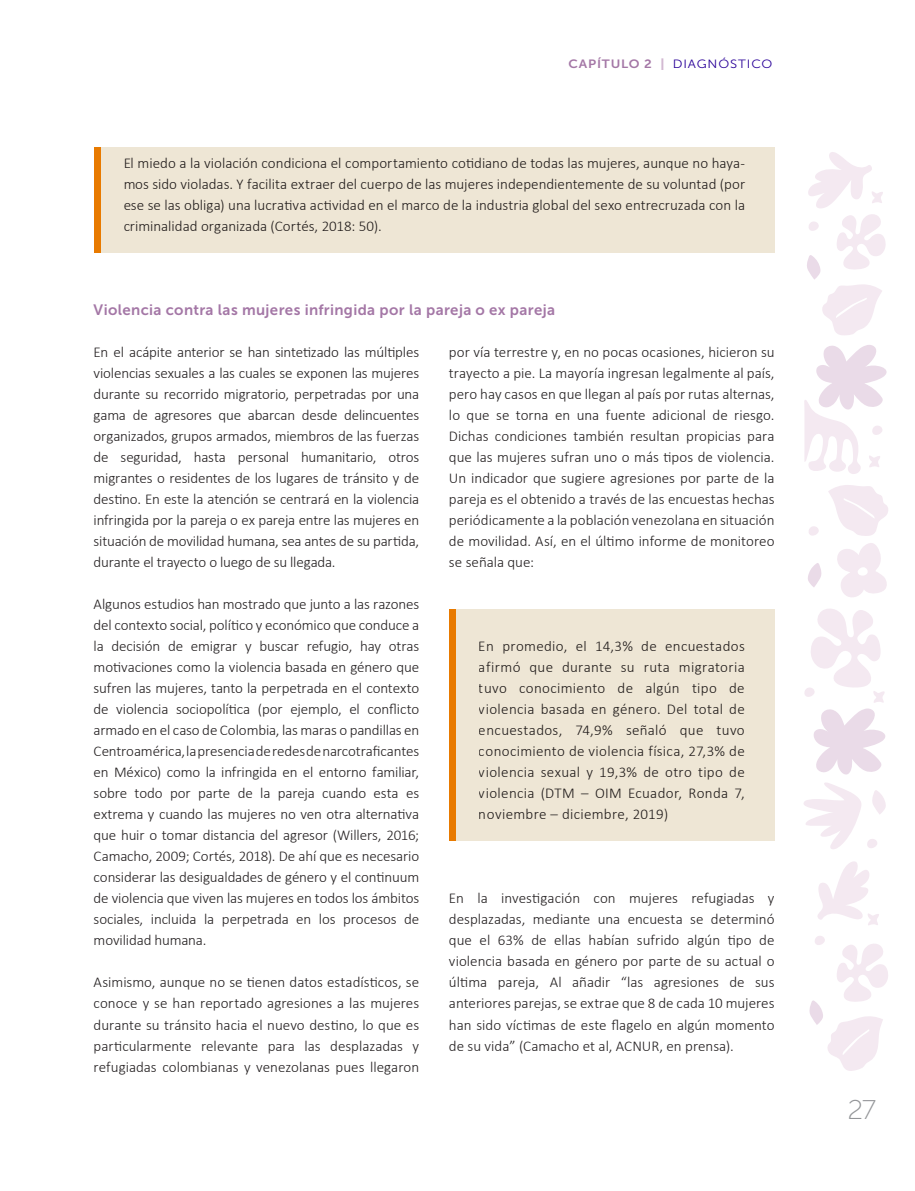
<style>
.page{position:relative;width:915px;height:1191px;background:#fff}
.page>*{position:absolute;margin:0;border:0;box-sizing:border-box;transform-origin:0 0}
.t1{font:27px "Museo Sans 100";color:#939598;scale:1.05 1}
.t2{font:300 15px/21px "Calibri";color:#231f20;text-align:justify}
.t3{font:15px "Museo Sans 700";letter-spacing:.025em;color:#a477a6}
.t4{font:12px "Museo Sans 300";letter-spacing:.065em;color:#290098;scale:1.1 1}
.s1{font-family:"Museo Sans 700";color:#a477a6}
.s2{font-family:"Museo Sans 900";color:#d3b9d2}
</style>
<div class="page">
<svg style="left:808px;top:563px;width:13px;height:24px"></svg>
<svg style="left:837px;top:543px;width:50px;height:54px"></svg>
<svg style="left:807px;top:214px;width:78px;height:121px"></svg>
<svg style="left:828px;top:485px;width:60px;height:51px"></svg>
<svg style="left:804px;top:782px;width:81px;height:67px"></svg>
<svg style="left:809px;top:936px;width:79px;height:135px"></svg>
<svg style="left:809px;top:526px;width:9px;height:10px"></svg>
<svg style="left:817px;top:861px;width:61px;height:64px"></svg>
<svg style="left:804px;top:609px;width:81px;height:166px"></svg>
<svg style="left:804px;top:345px;width:82px;height:129px"></svg>
<svg style="left:808px;top:152px;width:74px;height:56px"></svg>
<div style="left:101px;top:147px;width:673px;height:105px;background:#eee6d5"></div>
<div style="left:94px;top:147px;width:7px;height:105px;background:#e87a00"></div>
<div style="left:455px;top:609px;width:319px;height:231px;background:#eee6d5"></div>
<div style="left:449px;top:609px;width:6px;height:231px;background:#e87a00"></div>
<p class="t4" style="left:568px;top:57px;width:187px"><span class="s1">CAPÍTULO 2</span> <span class="s2">|</span> DIAGNÓSTICO</p>
<p class="t2" style="left:123px;top:152px;width:623px">El miedo a la violación condiciona el comportamiento cotidiano de todas las mujeres, aunque no haya&shy;mos sido violadas. Y facilita extraer del cuerpo de las mujeres independientemente de su voluntad (por ese se las obliga) una lucrativa actividad en el marco de la industria global del sexo entrecruzada con la criminalidad organizada (Cortés, 2018: 50).</p>
<p class="t3" style="left:94px;top:302px;width:463px">Violencia contra las mujeres infringida por la pareja o ex pareja</p>
<p class="t2" style="left:94px;top:341px;width:327px">En el acápite anterior se han sintetizado las múltiples violencias sexuales a las cuales se exponen las mujeres durante su recorrido migratorio, perpetradas por una gama de agresores que abarcan desde delincuentes organizados, grupos armados, miembros de las fuerzas de seguridad, hasta personal humanitario, otros migrantes o residentes de los lugares de tránsito y de destino. En este la atención se centrará en la violencia infringida por la pareja o ex pareja entre las mujeres en situación de movilidad humana, sea antes de su partida, durante el trayecto o luego de su llegada.</p>
<p class="t2" style="left:94px;top:593px;width:327px">Algunos estudios han mostrado que junto a las razones del contexto social, político y económico que conduce a la decisión de emigrar y buscar refugio, hay otras motivaciones como la violencia basada en género que sufren las mujeres, tanto la perpetrada en el contexto de violencia sociopolítica (por ejemplo, el conflicto armado en el caso de Colombia, las maras o pandillas en Centroamérica, la presencia de redes de narcotraficantes en México) como la infringida en el entorno familiar, sobre todo por parte de la pareja cuando esta es extrema y cuando las mujeres no ven otra alternativa que huir o tomar distancia del agresor (Willers, 2016; Camacho, 2009; Cortés, 2018). De ahí que es necesario considerar las desigualdades de género y el continuum de violencia que viven las mujeres en todos los ámbitos sociales, incluida la perpetrada en los procesos de movilidad humana.</p>
<p class="t2" style="left:94px;top:971px;width:327px">Asimismo, aunque no se tienen datos estadísticos, se conoce y se han reportado agresiones a las mujeres durante su tránsito hacia el nuevo destino, lo que es particularmente relevante para las desplazadas y refugiadas colombianas y venezolanas pues llegaron</p>
<p class="t2" style="left:449px;top:341px;width:327px">por vía terrestre y, en no pocas ocasiones, hicieron su trayecto a pie. La mayoría ingresan legalmente al país, pero hay casos en que llegan al país por rutas alternas, lo que se torna en una fuente adicional de riesgo.<br>Dichas condiciones también resultan propicias para que las mujeres sufran uno o más tipos de violencia.<br>Un indicador que sugiere agresiones por parte de la pareja es el obtenido a través de las encuestas hechas periódicamente a la población venezolana en situación de movilidad. Así, en el último informe de monitoreo se señala que:</p>
<p class="t2" style="left:478px;top:635px;width:267px">En promedio, el 14,3% de encuestados afirmó que durante su ruta migratoria tuvo conocimiento de algún tipo de violencia basada en género. Del total de encuestados, 74,9% señaló que tuvo conocimiento de violencia física, 27,3% de violencia sexual y 19,3% de otro tipo de violencia (DTM – OIM Ecuador, Ronda 7, noviembre – diciembre, 2019)</p>
<p class="t2" style="left:449px;top:887px;width:327px">En la investigación con mujeres refugiadas y desplazadas, mediante una encuesta se determinó que el 63% de ellas habían sufrido algún tipo de violencia basada en género por parte de su actual o última pareja, Al añadir “las agresiones de sus anteriores parejas, se extrae que 8 de cada 10 mujeres han sido víctimas de este flagelo en algún momento de su vida” (Camacho et al, ACNUR, en prensa).</p>
<h1 class="t1" style="left:847px;top:1095px;width:29px">27</h1>
</div>
